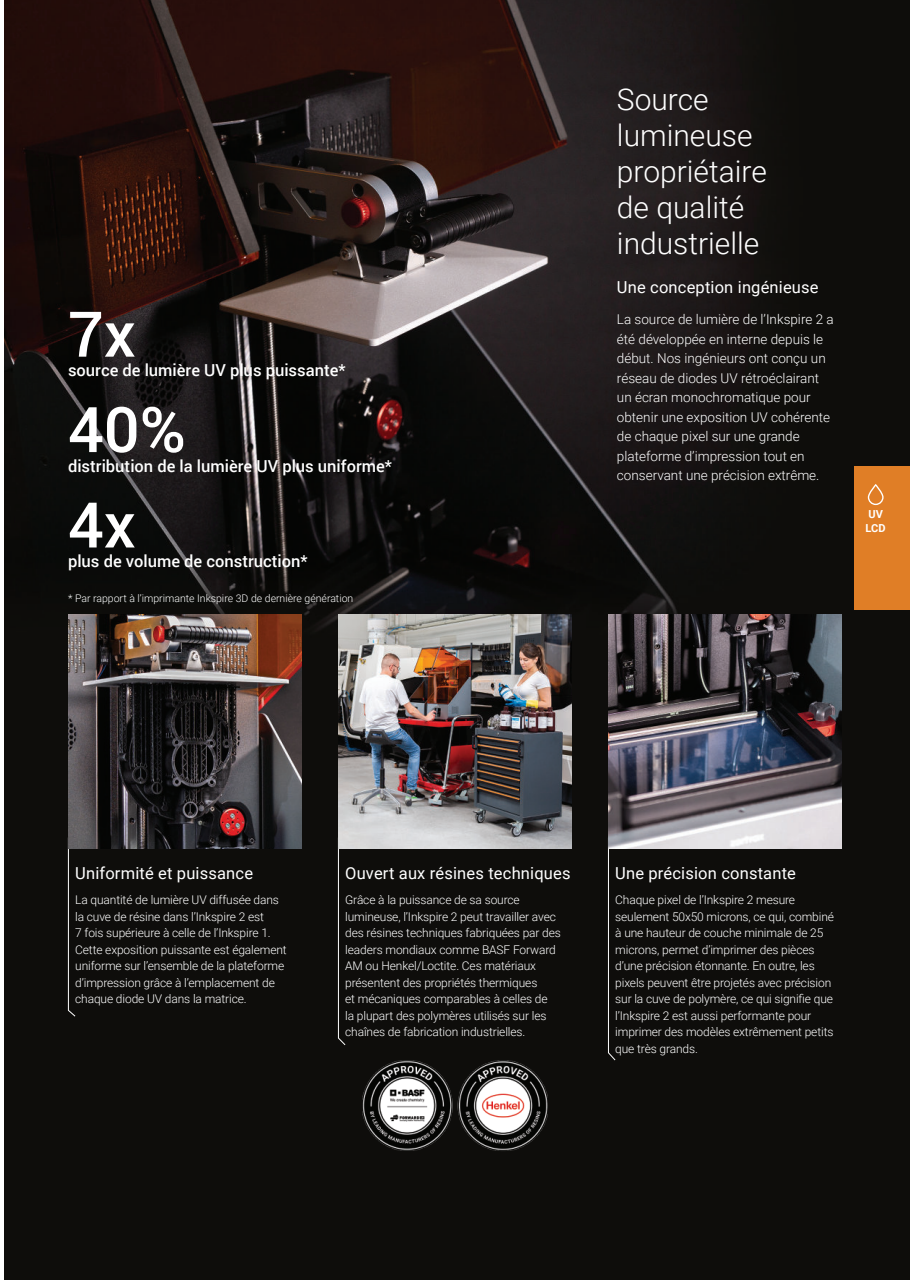
<style>
.page{position:relative;width:910px;height:1280px;background:#fff}
.page>*{position:absolute;margin:0;border:0;box-sizing:border-box;transform-origin:0 0}
.t1{font:500 63px "Roboto";color:#fff}
.t2{font:300 30px/36px "Roboto";color:#fff}
.t3{font:500 16.5px "Roboto";color:#fff}
.t4{font:16.5px "Roboto";letter-spacing:.01em;color:#fff}
.t5{font:300 13.5px/19.5px "Roboto";color:#fff}
.t6{font:300 12px/16.5px "Roboto";letter-spacing:-.01em;color:#fff}
.t7{font:700 11.1px/13.2px "Roboto";color:#fff}
.t8{font:300 10.5px "Roboto";color:#fff}
</style>
<div class="page">
<img style="left:4px;top:0;width:906px;height:1280px">
<div style="left:855px;top:466px;width:55px;height:144px;background:#e07e26"></div>
<div style="left:868px;top:484px;width:16px;height:21px;border:1px solid #fff;border-radius:7px"></div>
<svg style="left:68px;top:849px;width:8px;height:168px"></svg>
<img style="left:68px;top:615px;width:234px;height:234px">
<svg style="left:338px;top:849px;width:8px;height:196px;background:#2a2928"></svg>
<img style="left:338px;top:615px;width:234px;height:234px">
<svg style="left:608px;top:849px;width:8px;height:211px;background:#2b2a28"></svg>
<img style="left:608px;top:615px;width:234px;height:234px">
<img style="left:362px;top:1058px;width:186px;height:95px">
<h1 class="t1" style="left:68px;top:308px;width:69px">7x</h1>
<h3 class="t3" style="left:68px;top:364px;width:279px">source de lumière UV plus puissante*</h3>
<h1 class="t1" style="left:68px;top:403px;width:119px">40%</h1>
<h3 class="t3" style="left:68px;top:459px;width:326px">distribution de la lumière UV plus uniforme*</h3>
<h1 class="t1" style="left:68px;top:499px;width:69px">4x</h1>
<h3 class="t3" style="left:68px;top:555px;width:241px">plus de volume de construction*</h3>
<p class="t8" style="left:68px;top:591px;width:287px">* Par rapport à l’imprimante Inkspire 3D de dernière génération</p>
<h2 class="t2" style="left:617px;top:84px;width:151px">Source lumineuse propriétaire de qualité industrielle</h2>
<h3 class="t4" style="left:617px;top:280px;width:203px">Une conception ingénieuse</h3>
<p class="t5" style="left:617px;top:311px;width:218px">La source de lumière de l’Inkspire 2 a été développée en interne depuis le début. Nos ingénieurs ont conçu un réseau de diodes UV rétroéclairant un écran monochromatique pour obtenir une exposition UV cohérente de chaque pixel sur une grande plateforme d’impression tout en conservant une précision extrême.</p>
<p class="t7" style="left:866px;top:508px;width:22px">UV<br>LCD</p>
<h3 class="t4" style="left:75px;top:867px;width:179px">Uniformité et puissance</h3>
<p class="t6" style="left:75px;top:891px;width:213px">La quantité de lumière UV diffusée dans la cuve de résine dans l’Inkspire 2 est<br>7 fois supérieure à celle de l’Inkspire 1.<br>Cette exposition puissante est également uniforme sur l’ensemble de la plateforme d’impression grâce à l’emplacement de chaque diode UV dans la matrice.</p>
<h3 class="t4" style="left:345px;top:867px;width:227px">Ouvert aux résines techniques</h3>
<p class="t6" style="left:345px;top:891px;width:217px">Grâce à la puissance de sa source lumineuse, l’Inkspire 2 peut travailler avec des résines techniques fabriquées par des leaders mondiaux comme BASF Forward AM ou Henkel/Loctite. Ces matériaux présentent des propriétés thermiques<br>et mécaniques comparables à celles de<br>la plupart des polymères utilisés sur les chaînes de fabrication industrielles.</p>
<h3 class="t4" style="left:615px;top:867px;width:182px">Une précision constante</h3>
<p class="t6" style="left:615px;top:893px;width:220px">Chaque pixel de l’Inkspire 2 mesure seulement 50x50 microns, ce qui, combiné à une hauteur de couche minimale de 25 microns, permet d’imprimer des pièces d’une précision étonnante. En outre, les pixels peuvent être projetés avec précision sur la cuve de polymère, ce qui signifie que l’Inkspire 2 est aussi performante pour imprimer des modèles extrêmement petits que très grands.</p>
</div>
